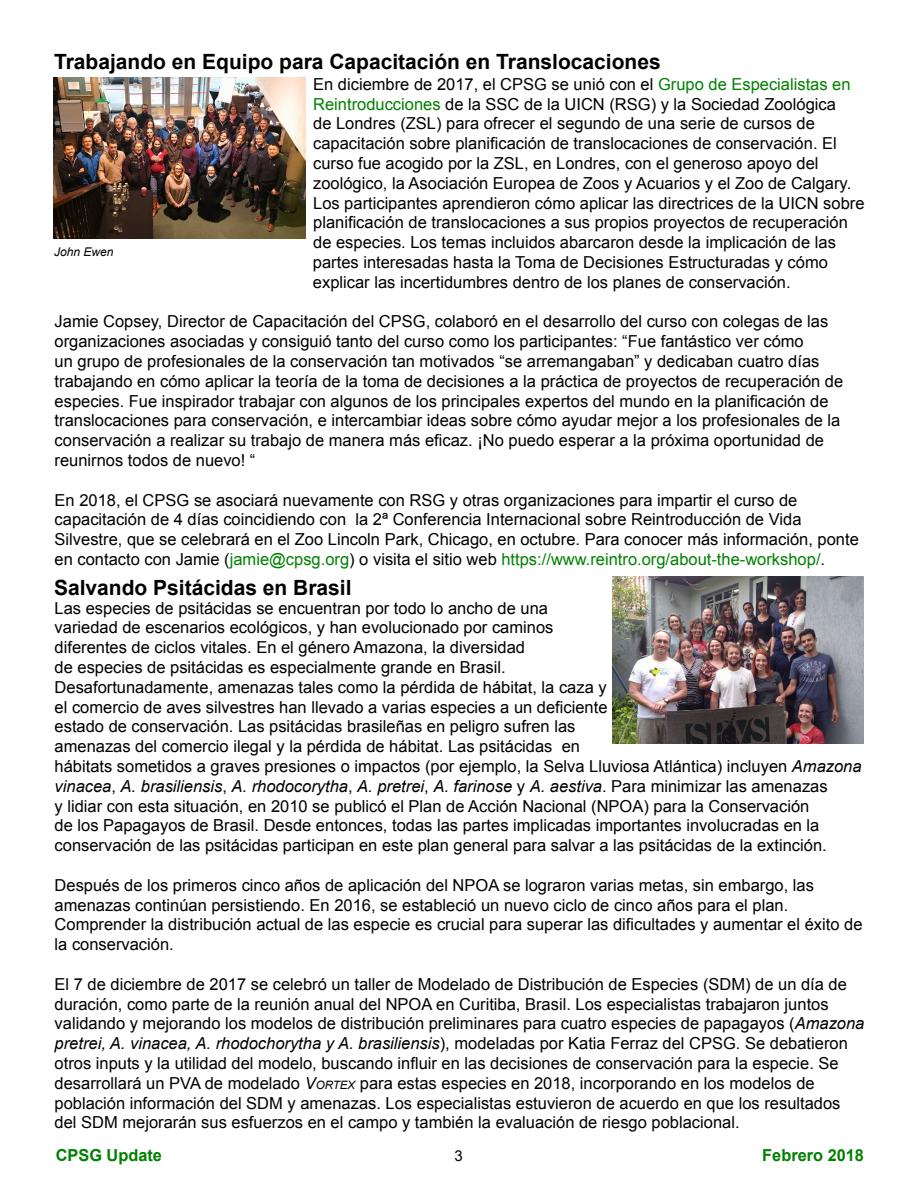
<style>
.page{position:relative;width:918px;height:1188px;background:#fff}
.page>*{position:absolute;margin:0;border:0;box-sizing:border-box;transform-origin:0 0}
.t1{font:700 21px "Arial";color:#000}
.t2{font:16.5px/19.8px "Arial";color:#000}
.t3{font:700 16.5px "Arial";color:#008000}
.t4{font:15px "Arial";color:#000}
.t5{font:italic 12px "Arial";color:#000}
.s1{color:#008000}
.s2{font-style:italic}
.s3{font-style:italic;font-size:11.55px}
</style>
<div class="page">
<img style="left:54px;top:77px;width:252px;height:161px">
<img style="left:612px;top:576px;width:252px;height:167px">
<p class="t1" style="left:54px;top:48px;width:608px">Trabajando en Equipo para Capacitación en Translocaciones</p>
<p class="t2" style="left:313px;top:74px;width:553px">En diciembre de 2017, el CPSG se unió con el <span class="s1">Grupo de Especialistas en Reintroducciones</span> de la SSC de la UICN (RSG) y la Sociedad Zoológica<br>de Londres (ZSL) para ofrecer el segundo de una serie de cursos de capacitación sobre planificación de translocaciones de conservación. El curso fue acogido por la ZSL, en Londres, con el generoso apoyo del zoológico, la Asociación Europea de Zoos y Acuarios y el Zoo de Calgary.<br>Los participantes aprendieron cómo aplicar las directrices de la UICN sobre planificación de translocaciones a sus propios proyectos de recuperación de especies. Los temas incluidos abarcaron desde la implicación de las partes interesadas hasta la Toma de Decisiones Estructuradas y cómo explicar las incertidumbres dentro de los planes de conservación.</p>
<p class="t2" style="left:55px;top:312px;width:790px">Jamie Copsey, Director de Capacitación del CPSG, colaboró en el desarrollo del curso con colegas de las organizaciones asociadas y consiguió tanto del curso como los participantes: “Fue fantástico ver cómo<br>un grupo de profesionales de la conservación tan motivados “se arremangaban” y dedicaban cuatro días trabajando en cómo aplicar la teoría de la toma de decisiones a la práctica de proyectos de recuperación de especies. Fue inspirador trabajar con algunos de los principales expertos del mundo en la planificación de translocaciones para conservación, e intercambiar ideas sobre cómo ayudar mejor a los profesionales de la conservación a realizar su trabajo de manera más eficaz. ¡No puedo esperar a la próxima oportunidad de reunirnos todos de nuevo! “</p>
<p class="t2" style="left:55px;top:490px;width:806px">En 2018, el CPSG se asociará nuevamente con RSG y otras organizaciones para impartir el curso de capacitación de 4 días coincidiendo con la 2ª Conferencia Internacional sobre Reintroducción de Vida Silvestre, que se celebrará en el Zoo Lincoln Park, Chicago, en octubre. Para conocer más información, ponte en contacto con Jamie (<span class="s1">jamie@cpsg.org</span>) o visita el sitio web <span class="s1">https://www.reintro.org/about-the-workshop/</span>.</p>
<p class="t5" style="left:54px;top:244px;width:61px">John Ewen</p>
<p class="t1" style="left:54px;top:573px;width:299px">Salvando Psitácidas en Brasil</p>
<p class="t2" style="left:55px;top:598px;width:809px">Las especies de psitácidas se encuentran por todo lo ancho de una<br>variedad de escenarios ecológicos, y han evolucionado por caminos<br>diferentes de ciclos vitales. En el género Amazona, la diversidad<br>de especies de psitácidas es especialmente grande en Brasil.<br>Desafortunadamente, amenazas tales como la pérdida de hábitat, la caza y<br>el comercio de aves silvestres han llevado a varias especies a un deficiente<br>estado de conservación. Las psitácidas brasileñas en peligro sufren las<br>amenazas del comercio ilegal y la pérdida de hábitat. Las psitácidas en<br>hábitats sometidos a graves presiones o impactos (por ejemplo, la Selva Lluviosa Atlántica) incluyen <span class="s2">Amazona vinacea</span>, <span class="s2">A. brasiliensis</span>, <span class="s2">A. rhodocorytha</span>, <span class="s2">A. pretrei</span>, <span class="s2">A. farinose</span> y <span class="s2">A. aestiva</span>. Para minimizar las amenazas<br>y lidiar con esta situación, en 2010 se publicó el Plan de Acción Nacional (NPOA) para la Conservación<br>de los Papagayos de Brasil. Desde entonces, todas las partes implicadas importantes involucradas en la conservación de las psitácidas participan en este plan general para salvar a las psitácidas de la extinción.</p>
<p class="t2" style="left:55px;top:875px;width:809px">Después de los primeros cinco años de aplicación del NPOA se lograron varias metas, sin embargo, las amenazas continúan persistiendo. En 2016, se estableció un nuevo ciclo de cinco años para el plan.<br>Comprender la distribución actual de las especie es crucial para superar las dificultades y aumentar el éxito de la conservación.</p>
<p class="t2" style="left:55px;top:974px;width:811px">El 7 de diciembre de 2017 se celebró un taller de Modelado de Distribución de Especies (SDM) de un día de duración, como parte de la reunión anual del NPOA en Curitiba, Brasil. Los especialistas trabajaron juntos validando y mejorando los modelos de distribución preliminares para cuatro especies de papagayos (<span class="s2">Amazona pretrei, A. vinacea, A. rhodochorytha y A. brasiliensis</span>), modeladas por Katia Ferraz del CPSG. Se debatieron otros inputs y la utilidad del modelo, buscando influir en las decisiones de conservación para la especie. Se desarrollará un PVA de modelado <span class="s2">V</span><span class="s3">ORTEX</span> para estas especies en 2018, incorporando en los modelos de población información del SDM y amenazas. Los especialistas estuvieron de acuerdo en que los resultados del SDM mejorarán sus esfuerzos en el campo y también la evaluación de riesgo poblacional.</p>
<p class="t3" style="left:56px;top:1144px;width:108px">CPSG Update</p>
<p class="t4" style="left:454px;top:1146px;width:10px">3</p>
<p class="t3" style="left:762px;top:1144px;width:103px">Febrero 2018</p>
</div>
